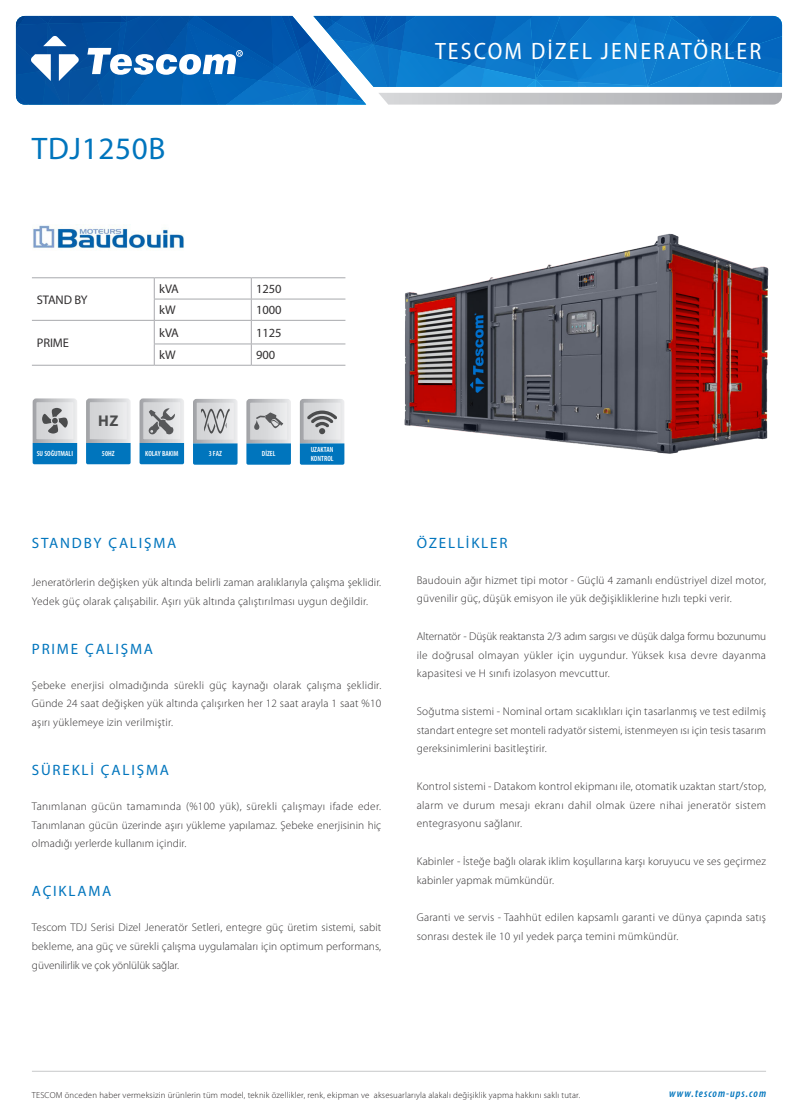
<style>
.page{position:relative;width:798px;height:1117px;background:#fff}
.page>*{position:absolute;margin:0;border:0;box-sizing:border-box;transform-origin:0 0}
.t1{font:31.25px "Myriad Pro";letter-spacing:.02em;color:#0075bd}
.t2{font:semi-condensed 23.75px "Myriad Pro";letter-spacing:.09em;color:#fff}
.t3{font:700 15.62px "Myriad Pro";color:#4b4c4d}
.t4{font:15px "Myriad Pro";letter-spacing:.12em;color:#0075bd}
.t5{font:12.5px "Myriad Pro";letter-spacing:-.01em;color:#312f30}
.t6{font:300 11.25px/18.8px "Myriad Pro";letter-spacing:.02em;color:#312f30;text-align:justify}
.t7{font:italic 600 condensed 11.25px "Myriad Pro";letter-spacing:.09em;color:#0075bd}
.t8{font:300 8.75px "Myriad Pro";letter-spacing:.02em;color:#231f20}
.t9{font:600 condensed 7.5px/9px "Myriad Pro";color:#fff}
</style>
<div class="page">
<svg style="left:16px;top:16px;width:765px;height:89px;background:#2e7dc2"></svg>
<hr style="left:32px;top:1070px;width:733px;height:1px;background:#c7c8ca">
<hr style="left:32px;top:277px;width:122px;height:1px;background:#a8a9ad">
<hr style="left:154px;top:277px;width:97px;height:1px;background:#a8a9ad">
<hr style="left:251px;top:277px;width:94px;height:1px;background:#a8a9ad">
<hr style="left:154px;top:299px;width:97px;height:1px;background:#a8a9ad">
<hr style="left:251px;top:299px;width:94px;height:1px;background:#a8a9ad">
<hr style="left:32px;top:320px;width:122px;height:1px;background:#a8a9ad">
<hr style="left:154px;top:320px;width:97px;height:1px;background:#a8a9ad">
<hr style="left:251px;top:320px;width:94px;height:1px;background:#a8a9ad">
<hr style="left:154px;top:343px;width:97px;height:1px;background:#a8a9ad">
<svg style="left:154px;top:278px;width:1px;height:87px"></svg>
<hr style="left:251px;top:343px;width:94px;height:1px;background:#a8a9ad">
<svg style="left:251px;top:278px;width:1px;height:87px"></svg>
<hr style="left:32px;top:365px;width:122px;height:1px;background:#a8a9ad">
<hr style="left:154px;top:365px;width:97px;height:1px;background:#a8a9ad">
<hr style="left:251px;top:365px;width:94px;height:1px;background:#a8a9ad">
<img style="left:32px;top:225px;width:152px;height:25px">
<svg style="left:32px;top:398px;width:99px;height:66px;background:#96b8ce"></svg>
<svg style="left:139px;top:398px;width:206px;height:66px;background:#98b8cd"></svg>
<img style="left:404px;top:233px;width:365px;height:221px">
<p class="t1" style="left:32px;top:129px;width:135px">TDJ1250B</p>
<p class="t2" style="left:435px;top:38px;width:327px">TESCOM DİZEL JENERATÖRLER</p>
<p class="t5" style="left:37px;top:292px;width:52px">STAND BY</p>
<p class="t5" style="left:37px;top:335px;width:34px">PRIME</p>
<p class="t3" style="left:98px;top:410px;width:22px">HZ</p>
<p class="t9" style="left:37px;top:448px;width:38px">SU SOĞUTMALI</p>
<p class="t9" style="left:102px;top:448px;width:14px">50HZ</p>
<p class="t5" style="left:159px;top:281px;width:21px">kVA</p>
<p class="t5" style="left:256px;top:281px;width:27px">1250</p>
<p class="t5" style="left:159px;top:302px;width:18px">kW</p>
<p class="t5" style="left:256px;top:302px;width:27px">1000</p>
<p class="t5" style="left:159px;top:325px;width:21px">kVA</p>
<p class="t5" style="left:256px;top:325px;width:27px">1125</p>
<p class="t5" style="left:159px;top:347px;width:18px">kW</p>
<p class="t5" style="left:256px;top:347px;width:20px">900</p>
<p class="t9" style="left:145px;top:448px;width:35px">KOLAY BAKIM</p>
<p class="t9" style="left:208px;top:449px;width:15px">3 FAZ</p>
<p class="t9" style="left:262px;top:449px;width:15px">DİZEL</p>
<p class="t9" style="left:310px;top:444px;width:24px">UZAKTAN<br>KONTROL</p>
<p class="t4" style="left:32px;top:534px;width:146px">STANDBY ÇALIŞMA</p>
<p class="t6" style="left:32px;top:573px;width:351px">Jeneratörlerin değişken yük altında belirli zaman aralıklarıyla çalışma şeklidir.<br>Yedek güç olarak çalışabilir. Aşırı yük altında çalıştırılması uygun değildir.</p>
<p class="t4" style="left:32px;top:639px;width:123px">PRIME ÇALIŞMA</p>
<p class="t6" style="left:32px;top:675px;width:351px">Şebeke enerjisi olmadığında sürekli güç kaynağı olarak çalışma şeklidir.<br>Günde 24 saat değişken yük altında çalışırken her 12 saat arayla 1 saat %10 aşırı yüklemeye izin verilmiştir.</p>
<p class="t4" style="left:32px;top:760px;width:138px">SÜREKLİ ÇALIŞMA</p>
<p class="t6" style="left:32px;top:796px;width:351px">Tanımlanan gücün tamamında (%100 yük), sürekli çalışmayı ifade eder.<br>Tanımlanan gücün üzerinde aşırı yükleme yapılamaz. Şebeke enerjisinin hiç olmadığı yerlerde kullanım içindir.</p>
<p class="t4" style="left:32px;top:881px;width:81px">AÇIKLAMA</p>
<p class="t6" style="left:32px;top:918px;width:351px">Tescom TDJ Serisi Dizel Jeneratör Setleri, entegre güç üretim sistemi, sabit bekleme, ana güç ve sürekli çalışma uygulamaları için optimum performans, güvenilirlik ve çok yönlülük sağlar.</p>
<p class="t4" style="left:416px;top:534px;width:92px">ÖZELLİKLER</p>
<p class="t6" style="left:416px;top:570px;width:351px">Baudouin ağır hizmet tipi motor - Güçlü 4 zamanlı endüstriyel dizel motor, güvenilir güç, düşük emisyon ile yük değişikliklerine hızlı tepki verir.</p>
<p class="t6" style="left:416px;top:626px;width:351px">Alternatör - Düşük reaktansta 2/3 adım sargısı ve düşük dalga formu bozunumu ile doğrusal olmayan yükler için uygundur. Yüksek kısa devre dayanma kapasitesi ve H sınıfı izolasyon mevcuttur.</p>
<p class="t6" style="left:416px;top:701px;width:351px">Soğutma sistemi - Nominal ortam sıcaklıkları için tasarlanmış ve test edilmiş standart entegre set monteli radyatör sistemi, istenmeyen ısı için tesis tasarım gereksinimlerini basitleştirir.</p>
<p class="t6" style="left:416px;top:776px;width:351px">Kontrol sistemi - Datakom kontrol ekipmanı ile, otomatik uzaktan start/stop, alarm ve durum mesajı ekranı dahil olmak üzere nihai jeneratör sistem entegrasyonu sağlanır.</p>
<p class="t6" style="left:416px;top:851px;width:351px">Kabinler - İsteğe bağlı olarak iklim koşullarına karşı koruyucu ve ses geçirmez kabinler yapmak mümkündür.</p>
<p class="t6" style="left:416px;top:908px;width:350px">Garanti ve servis - Taahhüt edilen kapsamlı garanti ve dünya çapında satış sonrası destek ile 10 yıl yedek parça temini mümkündür.</p>
<p class="t8" style="left:32px;top:1089px;width:549px">TESCOM önceden haber vermeksizin ürünlerin tüm model, teknik özellikler, renk, ekipman ve aksesuarlarıyla alakalı değişiklik yapma hakkını saklı tutar.</p>
<p class="t7" style="left:669px;top:1086px;width:98px">www.tescom-ups.com</p>
</div>
